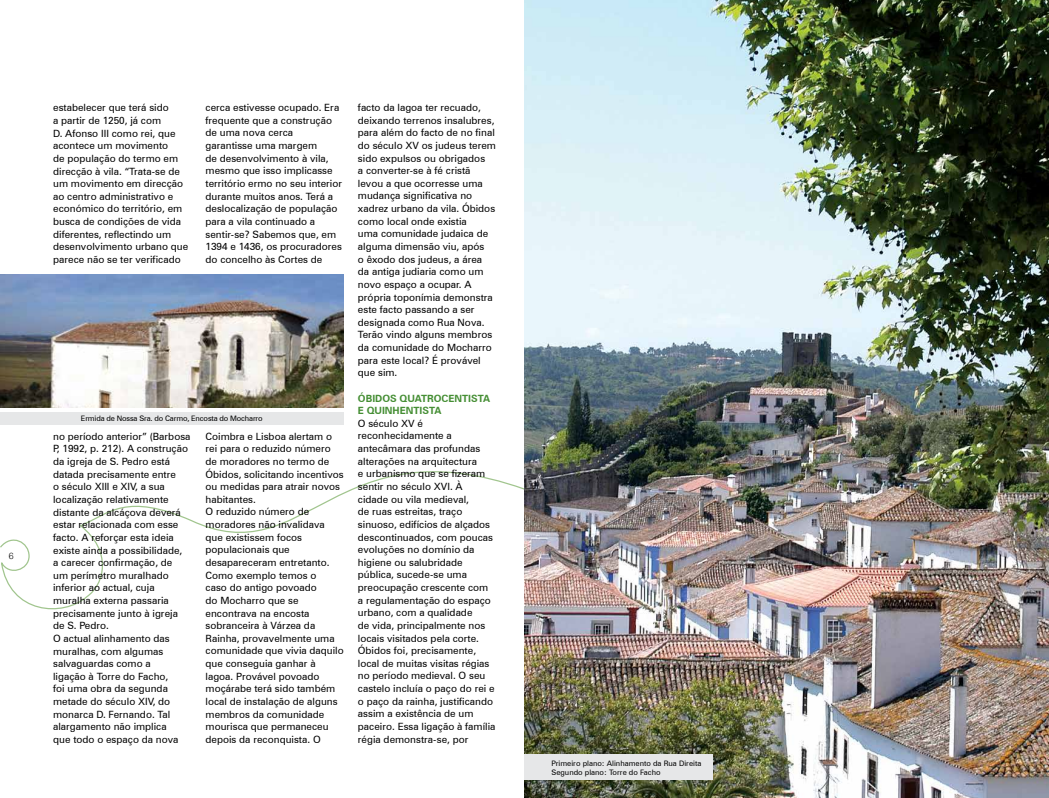
<style>
.page{position:relative;width:1049px;height:798px;background:#fff}
.page>*{position:absolute;margin:0;border:0;box-sizing:border-box;transform-origin:0 0}
.t1{font:10px/12.6px "Zurich BT";color:#000}
.t2{font:700 10px/12.6px "Zurich BT";color:#458e34}
.t3{font:300 8.75px "Helv";color:#000}
.t4{font:7.5px/9px "Zurich BT";color:#000}
.t5{font:7.5px "Zurich BT";letter-spacing:-.02em;color:#000}
</style>
<div class="page">
<svg style="left:0;top:424px;width:523px;height:186px"></svg>
<img style="left:524px;top:0;width:525px;height:797px">
<img style="left:0;top:275px;width:344px;height:132px">
<div style="left:0;top:412px;width:344px;height:12px;background:#e6e7e8"></div>
<div style="left:524px;top:754px;width:189px;height:26px;background:#e6e7e8"></div>
<p class="t3" style="left:9px;top:550px;width:6px">6</p>
<p class="t1" style="left:53px;top:101px;width:137px">estabelecer que terá sido<br>a partir de 1250, já com<br>D. Afonso III como rei, que acontece um movimento<br>de população do termo em direcção à vila. “Trata-se de um movimento em direcção ao centro administrativo e económico do território, em busca de condições de vida diferentes, reflectindo um desenvolvimento urbano que parece não se ter verificado</p>
<p class="t1" style="left:206px;top:101px;width:138px">cerca estivesse ocupado. Era frequente que a construção de uma nova cerca garantisse uma margem<br>de desenvolvimento à vila, mesmo que isso implicasse território ermo no seu interior durante muitos anos. Terá a deslocalização de população para a vila continuado a sentir-se? Sabemos que, em<br>1394 e 1436, os procuradores do concelho às Cortes de</p>
<p class="t5" style="left:81px;top:413px;width:183px">Ermida de Nossa Sra. do Carmo, Encosta do Mocharro</p>
<p class="t1" style="left:53px;top:429px;width:139px">no período anterior” (Barbosa<br>P, 1992, p. 212). A construção da igreja de S. Pedro está datada precisamente entre<br>o século XIII e XIV, a sua localização relativamente distante da alcáçova deverá estar relacionada com esse facto. A reforçar esta ideia existe ainda a possibilidade,<br>a carecer confirmação, de<br>um perímetro muralhado inferior ao actual, cuja muralha externa passaria precisamente junto à igreja de S. Pedro.<br>O actual alinhamento das muralhas, com algumas salvaguardas como a<br>ligação à Torre do Facho,<br>foi uma obra da segunda metade do século XIV, do monarca D. Fernando. Tal alargamento não implica<br>que todo o espaço da nova</p>
<p class="t1" style="left:206px;top:429px;width:140px">Coimbra e Lisboa alertam o rei para o reduzido número de moradores no termo de<br>Óbidos, solicitando incentivos ou medidas para atrair novos habitantes.<br>O reduzido número de moradores não invalidava que existissem focos populacionais que desapareceram entretanto.<br>Como exemplo temos o<br>caso do antigo povoado<br>do Mocharro que se encontrava na encosta sobranceira à Várzea da<br>Rainha, provavelmente uma comunidade que vivia daquilo que conseguia ganhar à lagoa. Provável povoado moçárabe terá sido também local de instalação de alguns membros da comunidade mourisca que permaneceu depois da reconquista. O</p>
<p class="t1" style="left:358px;top:101px;width:140px">facto da lagoa ter recuado, deixando terrenos insalubres, para além do facto de no final do século XV os judeus terem sido expulsos ou obrigados<br>a converter-se à fé cristã levou a que ocorresse uma mudança significativa no xadrez urbano da vila. Óbidos como local onde existia<br>uma comunidade judaica de alguma dimensão viu, após<br>o êxodo dos judeus, a área da antiga judiaria como um novo espaço a ocupar. A própria toponímia demonstra este facto passando a ser designada como Rua Nova.<br>Terão vindo alguns membros da comunidade do Mocharro para este local? É provável que sim.</p>
<p class="t2" style="left:358px;top:391px;width:134px">ÓBIDOS QUATROCENTISTA<br>E QUINHENTISTA</p>
<p class="t1" style="left:358px;top:416px;width:139px">O século XV é reconhecidamente a antecâmara das profundas alterações na arquitectura<br>e urbanismo que se fizeram sentir no século XVI. À cidade ou vila medieval,<br>de ruas estreitas, traço sinuoso, edifícios de alçados descontinuados, com poucas evoluções no domínio da higiene ou salubridade pública, sucede-se uma preocupação crescente com a regulamentação do espaço urbano, com a qualidade<br>de vida, principalmente nos locais visitados pela corte.<br>Óbidos foi, precisamente, local de muitas visitas régias no período medieval. O seu castelo incluía o paço do rei e o paço da rainha, justificando assim a existência de um paceiro. Essa ligação à família régia demonstra-se, por</p>
<p class="t4" style="left:551px;top:758px;width:151px">Primeiro plano: Alinhamento da Rua Direita<br>Segundo plano: Torre do Facho</p>
</div>
